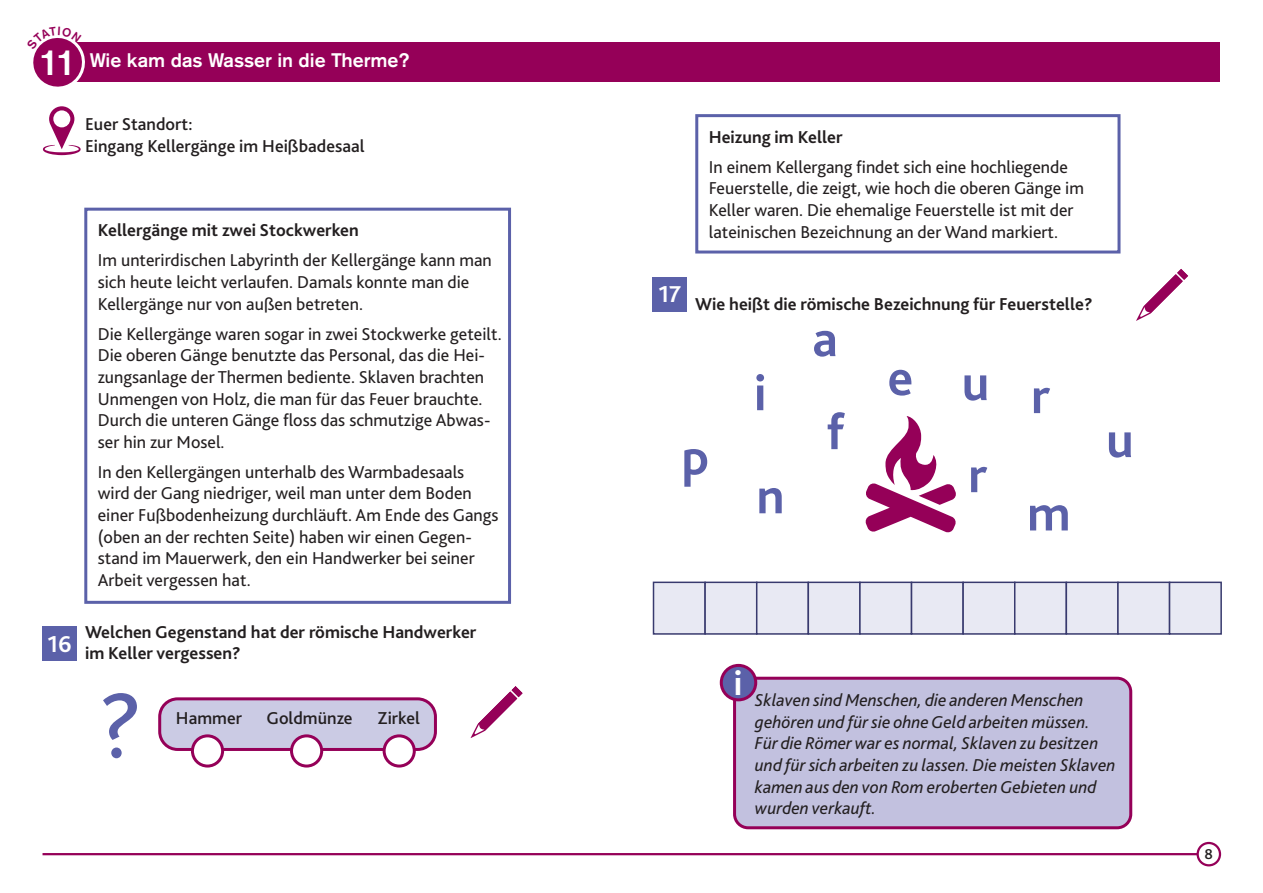
<style>
.page{position:relative;width:1263px;height:893px;background:#fff}
.page>*{position:absolute;margin:0;border:0;box-sizing:border-box;transform-origin:0 0}
.t1{font:96.9px "Bliss 2";color:#5b61a9}
.t2{font:700 52.2px "Bliss 2";color:#5b61a9}
.Station_weiss{font:500 36.3px "Akzidenz Grotesk Std";color:#fff}
.t3{font:700 36px "Bliss 2";color:#fff}
.Zahl_Fragen{font:700 24px "Bliss 2";color:#fff}
.Station_weiss-2{font:500 19.5px "Akzidenz Grotesk Std";letter-spacing:-.005em;color:#fff}
.Copy_in_Text-Box{font:18px/21.6px "Bliss 2";color:#231f20}
.t4{font:italic 18px/21.6px "Bliss 2";color:#231f20}
.t5{font:700 18px/21.6px "Bliss 2";color:#231f20}
.Name{font:500 18px/21.6px "Bliss 2";color:#231f20}
.t6{font:500 15px "Bliss 2";color:#231f20}
</style>
<div class="page">
<hr style="left:43px;top:853px;width:1177px;height:2px;background:#950058">
<div style="left:1198px;top:843px;width:22px;height:22px;background:#fff;border-radius:50%"></div>
<div style="left:1196px;top:842px;width:25px;height:24px;border:2px solid #950058;border-radius:50%"></div>
<div style="left:43px;top:43px;width:1177px;height:39px;background:#950058"></div>
<svg style="left:43px;top:106px;width:38px;height:49px"></svg>
<div style="left:84px;top:208px;width:427px;height:396px;border:3px solid #5b61a9"></div>
<div style="left:695px;top:114px;width:425px;height:140px;border:3px solid #5b61a9"></div>
<div style="left:43px;top:626px;width:34px;height:34px;background:#5b61a9"></div>
<div style="left:653px;top:277px;width:34px;height:34px;background:#5b61a9"></div>
<svg style="left:470px;top:686px;width:53px;height:52px"></svg>
<svg style="left:1136px;top:269px;width:52px;height:52px"></svg>
<div style="left:160px;top:699px;width:275px;height:50px;background:#cbcbe4;border-radius:18px"></div>
<div style="left:158px;top:697px;width:279px;height:54px;border:3px solid #950058;border-radius:18px"></div>
<div style="left:192px;top:736px;width:31px;height:30px;background:#fff;border-radius:50%"></div>
<div style="left:191px;top:734px;width:33px;height:33px;border:3px solid #950058;border-radius:50%"></div>
<div style="left:291px;top:736px;width:31px;height:30px;background:#fff;border-radius:50%"></div>
<div style="left:290px;top:734px;width:33px;height:33px;border:3px solid #950058;border-radius:50%"></div>
<div style="left:384px;top:736px;width:30px;height:30px;background:#fff;border-radius:50%"></div>
<div style="left:383px;top:734px;width:33px;height:33px;border:3px solid #950058;border-radius:50%"></div>
<svg style="left:865px;top:416px;width:91px;height:117px"></svg>
<div style="left:734px;top:678px;width:397px;height:150px;background:#c2c1df;border-radius:14px"></div>
<div style="left:733px;top:677px;width:399px;height:152px;border:3px solid #950058;border-radius:14px"></div>
<div style="left:721px;top:665px;width:35px;height:35px;background:#5b61a9;border-radius:50%"></div>
<div style="left:720px;top:664px;width:37px;height:37px;border:3px solid #950058;border-radius:50%"></div>
<div style="left:653px;top:582px;width:53px;height:53px;background:#e8e9f3;border:2px solid #383a6e"></div>
<div style="left:704px;top:582px;width:53px;height:53px;background:#e8e9f3;border:2px solid #383a6e"></div>
<div style="left:756px;top:582px;width:53px;height:53px;background:#e8e9f3;border:2px solid #383a6e"></div>
<div style="left:807px;top:582px;width:54px;height:53px;background:#e8e9f3;border:2px solid #383a6e"></div>
<div style="left:859px;top:582px;width:53px;height:53px;background:#e8e9f3;border:2px solid #383a6e"></div>
<div style="left:911px;top:582px;width:53px;height:53px;background:#e8e9f3;border:2px solid #383a6e"></div>
<div style="left:962px;top:582px;width:53px;height:53px;background:#e8e9f3;border:2px solid #383a6e"></div>
<div style="left:1014px;top:582px;width:53px;height:53px;background:#e8e9f3;border:2px solid #383a6e"></div>
<div style="left:1065px;top:582px;width:54px;height:53px;background:#e8e9f3;border:2px solid #383a6e"></div>
<div style="left:1117px;top:582px;width:53px;height:53px;background:#e8e9f3;border:2px solid #383a6e"></div>
<div style="left:1169px;top:582px;width:53px;height:53px;background:#e8e9f3;border:2px solid #383a6e"></div>
<svg style="left:33px;top:37px;width:54px;height:50px"></svg>
<p class="Station_weiss" style="left:39px;top:40px;width:39px">11</p>
<p class="Station_weiss-2" style="left:90px;top:48px;width:321px">Wie kam das Wasser in die Therme?</p>
<p class="Name" style="left:85px;top:113px;width:281px">Euer Standort:<br>Eingang Kellergänge im Heißbadesaal</p>
<p class="Zahl_Fragen" style="left:47px;top:629px;width:26px">16</p>
<p class="t5" style="left:98px;top:219px;width:263px">Kellergänge mit zwei Stockwerken</p>
<p class="Copy_in_Text-Box" style="left:98px;top:249px;width:395px">Im unterirdischen Labyrinth der Kellergänge kann man sich heute leicht verlaufen. Damals konnte man die<br>Kellergänge nur von außen betreten.</p>
<p class="Copy_in_Text-Box" style="left:98px;top:322px;width:405px">Die Kellergänge waren sogar in zwei Stockwerke geteilt.<br>Die oberen Gänge benutzte das Personal, das die Hei&shy;zungsanlage der Thermen bediente. Sklaven brachten Unmengen von Holz, die man für das Feuer brauchte.<br>Durch die unteren Gänge floss das schmutzige Abwas&shy;ser hin zur Mosel.</p>
<p class="Copy_in_Text-Box" style="left:98px;top:461px;width:402px">In den Kellergängen unterhalb des Warmbadesaals wird der Gang niedriger, weil man unter dem Boden einer Fußbodenheizung durchläuft. Am Ende des Gangs (oben an der rechten Seite) haben wir einen Gegen&shy;stand im Mauerwerk, den ein Handwerker bei seiner Arbeit vergessen hat.</p>
<p class="t5" style="left:85px;top:620px;width:393px">Welchen Gegenstand hat der römische Handwerker im Keller vergessen?</p>
<p class="t1" style="left:98px;top:665px;width:46px">?</p>
<p class="Name" style="left:176px;top:707px;width:68px">Hammer</p>
<p class="Name" style="left:266px;top:707px;width:88px">Goldmünze</p>
<p class="Name" style="left:378px;top:707px;width:44px">Zirkel</p>
<p class="t5" style="left:709px;top:126px;width:135px">Heizung im Keller</p>
<p class="Copy_in_Text-Box" style="left:709px;top:156px;width:377px">In einem Kellergang findet sich eine hochliegende Feuerstelle, die zeigt, wie hoch die oberen Gänge im Keller waren. Die ehemalige Feuerstelle ist mit der lateinischen Bezeichnung an der Wand markiert.</p>
<p class="Zahl_Fragen" style="left:658px;top:279px;width:24px">17</p>
<p class="t5" style="left:695px;top:293px;width:399px">Wie heißt die römische Bezeichnung für Feuerstelle?</p>
<p class="t2" style="left:812px;top:306px;width:27px">a</p>
<p class="t2" style="left:681px;top:425px;width:29px">p</p>
<p class="t2" style="left:754px;top:360px;width:14px">i</p>
<p class="t2" style="left:756px;top:464px;width:30px">n</p>
<p class="t2" style="left:826px;top:399px;width:20px">f</p>
<p class="t2" style="left:887px;top:345px;width:27px">e</p>
<p class="t2" style="left:962px;top:350px;width:29px">u</p>
<p class="t2" style="left:968px;top:442px;width:21px">r</p>
<p class="t2" style="left:1031px;top:363px;width:21px">r</p>
<p class="t2" style="left:1027px;top:481px;width:45px">m</p>
<p class="t2" style="left:1106px;top:407px;width:29px">u</p>
<p class="t3" style="left:734px;top:661px;width:10px">i</p>
<p class="t4" style="left:755px;top:689px;width:362px">Sklaven sind Menschen, die anderen Menschen gehören und für sie ohne Geld arbeiten müssen.<br>Für die Römer war es normal, Sklaven zu besitzen und für sich arbeiten zu lassen. Die meisten Sklaven kamen aus den von Rom eroberten Gebieten und wurden verkauft.</p>
<p class="t6" style="left:1204px;top:845px;width:10px">8</p>
</div>
